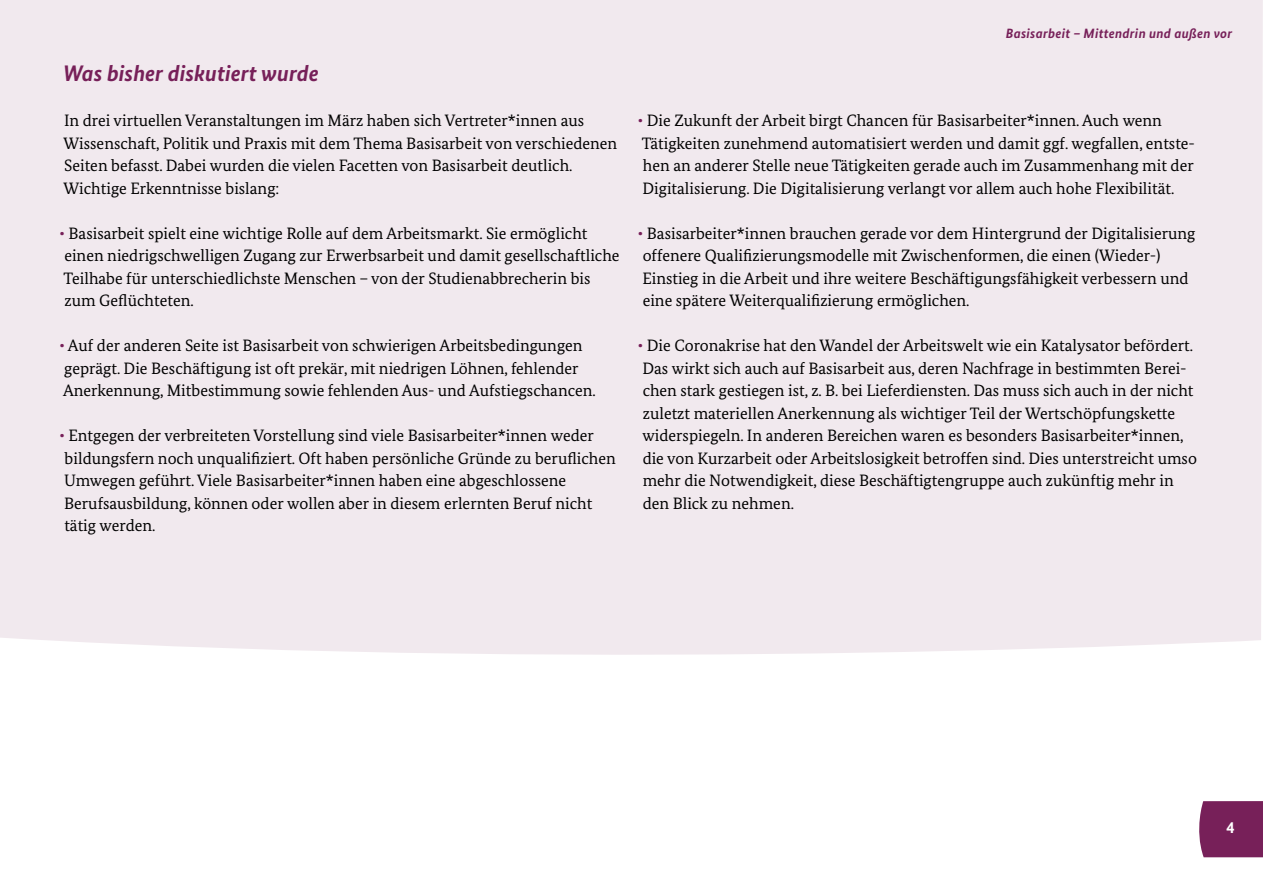
<style>
.page{position:relative;width:1263px;height:893px;background:#fff}
.page>*{position:absolute;margin:0;border:0;box-sizing:border-box;transform-origin:0 0}
.t1{font:italic 700 22.5px "Bundes Sans";color:#772059}
.t2{font:16.5px/22.5px "Bundes Serif";color:#000}
.t3{font:700 16.5px "Bundes Sans";color:#fff}
.t4{font:italic 700 13.5px "Bundes Sans";letter-spacing:.02em;color:#772059}
.s1{color:#772059}
</style>
<div class="page">
<div style="left:0;top:0;width:1263px;height:655px;background:#f1e9ee"></div>
<div style="left:1199px;top:801px;width:64px;height:56px;background:#772059"></div>
<h1 class="t1" style="left:63px;top:60px;width:257px">Was bisher diskutiert wurde</h1>
<p class="t2" style="left:63px;top:109px;width:555px">In drei virtuellen Veranstaltungen im März haben sich Vertreter*innen aus Wissenschaft, Politik und Praxis mit dem Thema Basisarbeit von verschiedenen Seiten befasst. Dabei wurden die vielen Facetten von Basisarbeit deutlich.<br>Wichtige Erkenntnisse bislang:</p>
<p class="t2" style="left:60px;top:222px;width:562px"><span class="s1">•</span> Basisarbeit spielt eine wichtige Rolle auf dem Arbeitsmarkt. Sie ermöglicht einen niedrigschwelligen Zugang zur Erwerbsarbeit und damit gesellschaftliche Teilhabe für unterschiedlichste Menschen – von der Studienabbrecherin bis zum Geflüchteten.</p>
<p class="t2" style="left:60px;top:334px;width:538px"><span class="s1">•</span> Auf der anderen Seite ist Basisarbeit von schwierigen Arbeitsbedingungen geprägt. Die Beschäftigung ist oft prekär, mit niedrigen Löhnen, fehlender<br>Anerkennung, Mitbestimmung sowie fehlenden Aus- und Aufstiegschancen.</p>
<p class="t2" style="left:60px;top:424px;width:558px"><span class="s1">•</span> Entgegen der verbreiteten Vorstellung sind viele Basisarbeiter*innen weder bildungsfern noch unqualifiziert. Oft haben persönliche Gründe zu beruflichen Umwegen geführt. Viele Basisarbeiter*innen haben eine abgeschlossene Berufsausbildung, können oder wollen aber in diesem erlernten Beruf nicht tätig werden.</p>
<p class="t4" style="left:1006px;top:25px;width:228px">Basisarbeit – Mittendrin und außen vor</p>
<p class="t2" style="left:638px;top:109px;width:559px"><span class="s1">•</span> Die Zukunft der Arbeit birgt Chancen für Basisarbeiter*innen. Auch wenn Tätigkeiten zunehmend automatisiert werden und damit ggf. wegfallen, entste&shy;hen an anderer Stelle neue Tätigkeiten gerade auch im Zusammenhang mit der Digitalisierung. Die Digitalisierung verlangt vor allem auch hohe Flexibilität.</p>
<p class="t2" style="left:638px;top:222px;width:559px"><span class="s1">•</span> Basisarbeiter*innen brauchen gerade vor dem Hintergrund der Digitalisierung offenere Qualifizierungsmodelle mit Zwischenformen, die einen (Wieder-)<br>Einstieg in die Arbeit und ihre weitere Beschäftigungsfähigkeit verbessern und eine spätere Weiterqualifizierung ermöglichen.</p>
<p class="t2" style="left:638px;top:334px;width:561px"><span class="s1">•</span> Die Coronakrise hat den Wandel der Arbeitswelt wie ein Katalysator befördert.<br>Das wirkt sich auch auf Basisarbeit aus, deren Nachfrage in bestimmten Berei&shy;chen stark gestiegen ist, z. B. bei Lieferdiensten. Das muss sich auch in der nicht zuletzt materiellen Anerkennung als wichtiger Teil der Wertschöpfungskette widerspiegeln. In anderen Bereichen waren es besonders Basisarbeiter*innen, die von Kurzarbeit oder Arbeitslosigkeit betroffen sind. Dies unterstreicht umso mehr die Notwendigkeit, diese Beschäftigtengruppe auch zukünftig mehr in den Blick zu nehmen.</p>
<p class="t3" style="left:1226px;top:818px;width:10px">4</p>
</div>
